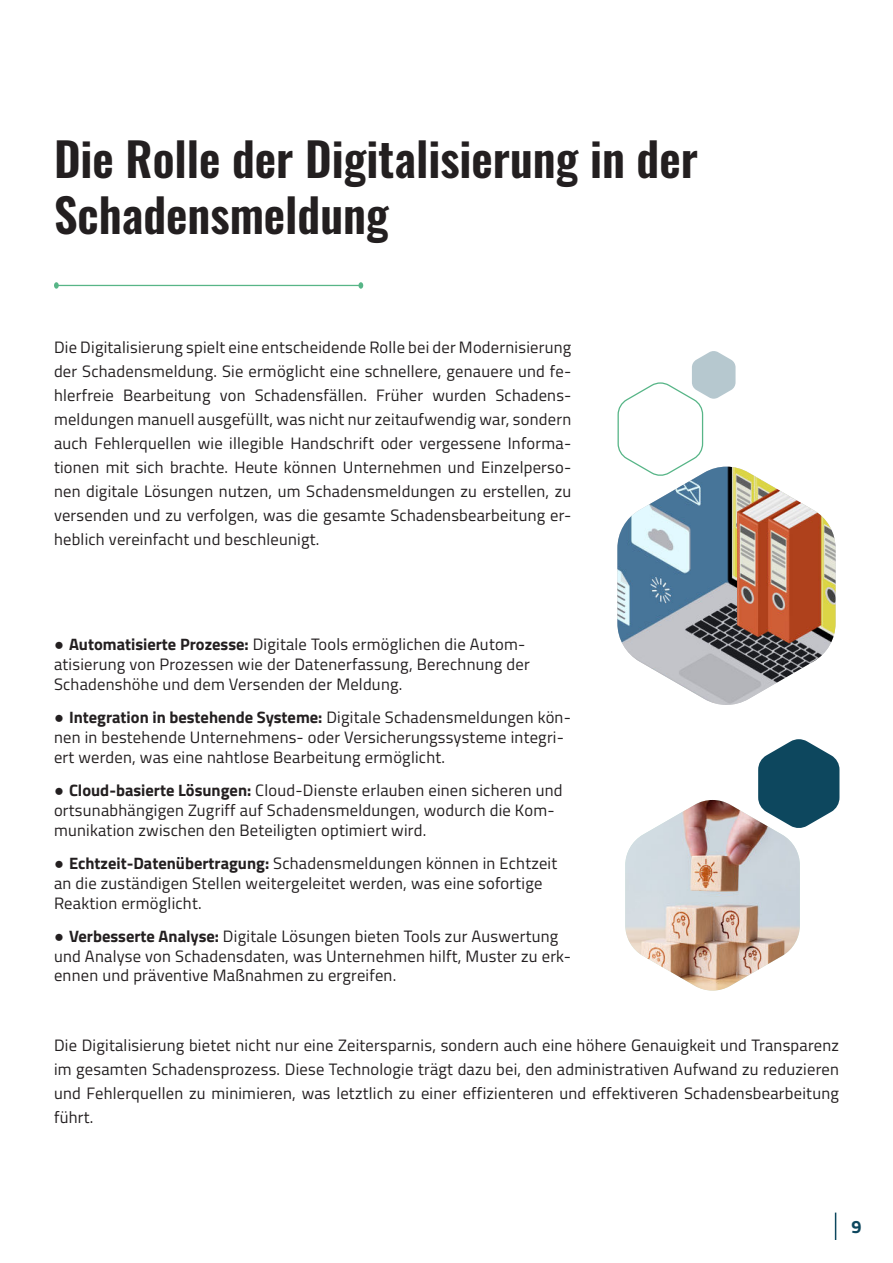
<style>
.page{position:relative;width:893px;height:1263px;background:#fff}
.page>*{position:absolute;margin:0;border:0;box-sizing:border-box;transform-origin:0 0}
.t1{font:600 46.5px/55.8px "Oswald";color:#231f20}
.t2{font:700 18px "Titillium Web";color:#0d475e}
.t3{font:16.5px/24px "Titillium Web";letter-spacing:.015em;color:#231f20}
.s1{font-family:"Arial"}
.s2{font-weight:700}
</style>
<div class="page">
<img style="left:617px;top:467px;width:218px;height:238px">
<svg style="left:625px;top:739px;width:214px;height:251px"></svg>
<svg style="left:617px;top:351px;width:118px;height:127px"></svg>
<svg style="left:54px;top:282px;width:309px;height:7px"></svg>
<svg style="left:835px;top:1212px;width:1px;height:28px"></svg>
<h1 class="t1" style="left:54px;top:136px;width:645px">Die Rolle der Digitalisierung in der<br>Schadensmeldung</h1>
<p class="t3" style="left:54px;top:335px;width:519px;text-align:justify">Die Digitalisierung spielt eine entscheidende Rolle bei der Modernisierung der Schadensmeldung. Sie ermöglicht eine schnellere, genauere und fe&shy;hlerfreie Bearbeitung von Schadensfällen. Früher wurden Schadens&shy;meldungen manuell ausgefüllt, was nicht nur zeitaufwendig war, sondern auch Fehlerquellen wie illegible Handschrift oder vergessene Informa&shy;tionen mit sich brachte. Heute können Unternehmen und Einzelperso&shy;nen digitale Lösungen nutzen, um Schadensmeldungen zu erstellen, zu versenden und zu verfolgen, was die gesamte Schadensbearbeitung er&shy;heblich vereinfacht und beschleunigt.</p>
<p class="t3" style="left:54px;top:635px;width:477px;line-height:19.8px"><span class="s1">●</span> <span class="s2">Automatisierte Prozesse:</span> Digitale Tools ermöglichen die Autom&shy;atisierung von Prozessen wie der Datenerfassung, Berechnung der<br>Schadenshöhe und dem Versenden der Meldung.</p>
<p class="t3" style="left:54px;top:708px;width:518px;line-height:19.8px"><span class="s1">●</span> <span class="s2">Integration in bestehende Systeme:</span> Digitale Schadensmeldungen kön&shy;nen in bestehende Unternehmens- oder Versicherungssysteme integri&shy;ert werden, was eine nahtlose Bearbeitung ermöglicht.</p>
<p class="t3" style="left:54px;top:781px;width:510px;line-height:19.8px"><span class="s1">●</span> <span class="s2">Cloud-basierte Lösungen:</span> Cloud-Dienste erlauben einen sicheren und ortsunabhängigen Zugriff auf Schadensmeldungen, wodurch die Kom&shy;munikation zwischen den Beteiligten optimiert wird.</p>
<p class="t3" style="left:54px;top:853px;width:505px;line-height:19.8px"><span class="s1">●</span> <span class="s2">Echtzeit-Datenübertragung:</span> Schadensmeldungen können in Echtzeit an die zuständigen Stellen weitergeleitet werden, was eine sofortige<br>Reaktion ermöglicht.</p>
<p class="t3" style="left:54px;top:926px;width:519px;line-height:19.8px"><span class="s1">●</span> <span class="s2">Verbesserte Analyse:</span> Digitale Lösungen bieten Tools zur Auswertung und Analyse von Schadensdaten, was Unternehmen hilft, Muster zu erk&shy;ennen und präventive Maßnahmen zu ergreifen.</p>
<p class="t3" style="left:54px;top:1033px;width:786px;text-align:justify">Die Digitalisierung bietet nicht nur eine Zeitersparnis, sondern auch eine höhere Genauigkeit und Transparenz im gesamten Schadensprozess. Diese Technologie trägt dazu bei, den administrativen Aufwand zu reduzieren und Fehlerquellen zu minimieren, was letztlich zu einer effizienteren und effektiveren Schadensbearbeitung führt.</p>
<p class="t2" style="left:851px;top:1220px;width:12px">9</p>
</div>
